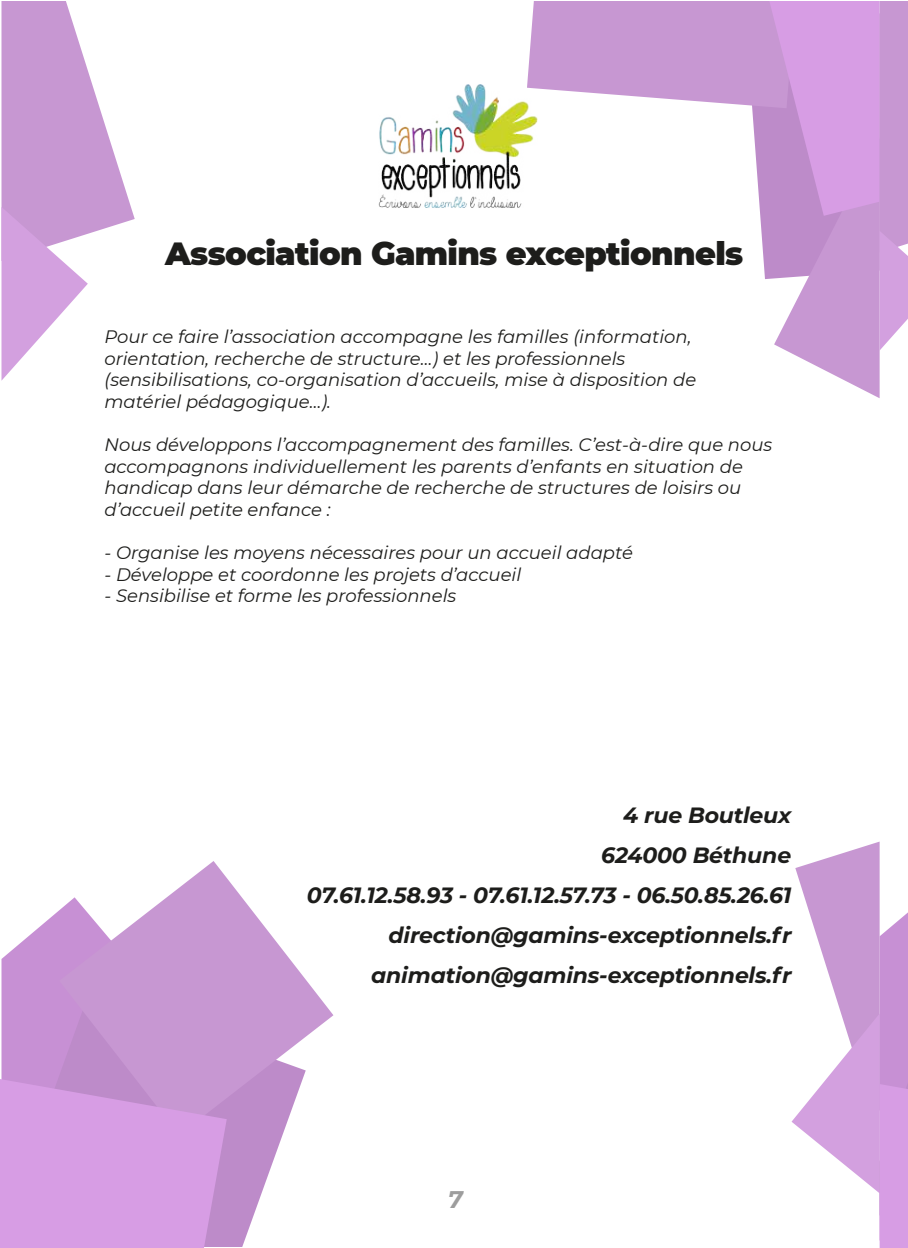
<style>
.page{position:relative;width:908px;height:1248px;background:#fff}
.page>*{position:absolute;margin:0;border:0;box-sizing:border-box;transform-origin:0 0}
.t1{font:900 32px "Montserrat";letter-spacing:-.02em;color:#1d1d1b}
.t2{font:italic 700 24px "Montserrat";color:#9d9d9d}
.t3{font:italic 700 22px/40px "Montserrat";letter-spacing:-.01em;color:#1d1d1b;text-align:right}
.t4{font:italic 18px/21.6px "Montserrat";color:#1d1d1b}
</style>
<div class="page">
<svg style="left:1px;top:1px;width:134px;height:379px"></svg>
<svg style="left:1px;top:910px;width:58px;height:168px;fill:#c790d4"></svg>
<svg style="left:11px;top:992px;width:272px;height:254px"></svg>
<svg style="left:59px;top:861px;width:274px;height:273px;fill:#c797d2"></svg>
<svg style="left:0;top:1078px;width:227px;height:169px;background:#d39ae0"></svg>
<svg style="left:527px;top:1px;width:380px;height:397px"></svg>
<svg style="left:791px;top:841px;width:116px;height:406px"></svg>
<img style="left:378px;top:84px;width:159px;height:124px">
<h1 class="t1" style="left:165px;top:229px;width:579px">Association Gamins exceptionnels</h1>
<p class="t4" style="left:104px;top:325px;width:593px">Pour ce faire l’association accompagne les familles (information, orientation, recherche de structure…) et les professionnels (sensibilisations, co-organisation d’accueils, mise à disposition de matériel pédagogique…).</p>
<p class="t4" style="left:104px;top:433px;width:669px">Nous développons l’accompagnement des familles. C’est-à-dire que nous accompagnons individuellement les parents d’enfants en situation de handicap dans leur démarche de recherche de structures de loisirs ou d’accueil petite enfance :</p>
<p class="t4" style="left:104px;top:541px;width:530px">- Organise les moyens nécessaires pour un accueil adapté</p>
<p class="t4" style="left:104px;top:563px;width:418px">- Développe et coordonne les projets d’accueil</p>
<p class="t4" style="left:104px;top:584px;width:353px">- Sensibilise et forme les professionnels</p>
<p class="t3" style="left:307px;top:793px;width:486px">4 rue Boutleux<br>624000 Béthune<br>07.61.12.58.93 - 07.61.12.57.73 - 06.50.85.26.61 direction@gamins-exceptionnels.fr animation@gamins-exceptionnels.fr</p>
<h2 class="t2" style="left:447px;top:1181px;width:16px">7</h2>
</div>
